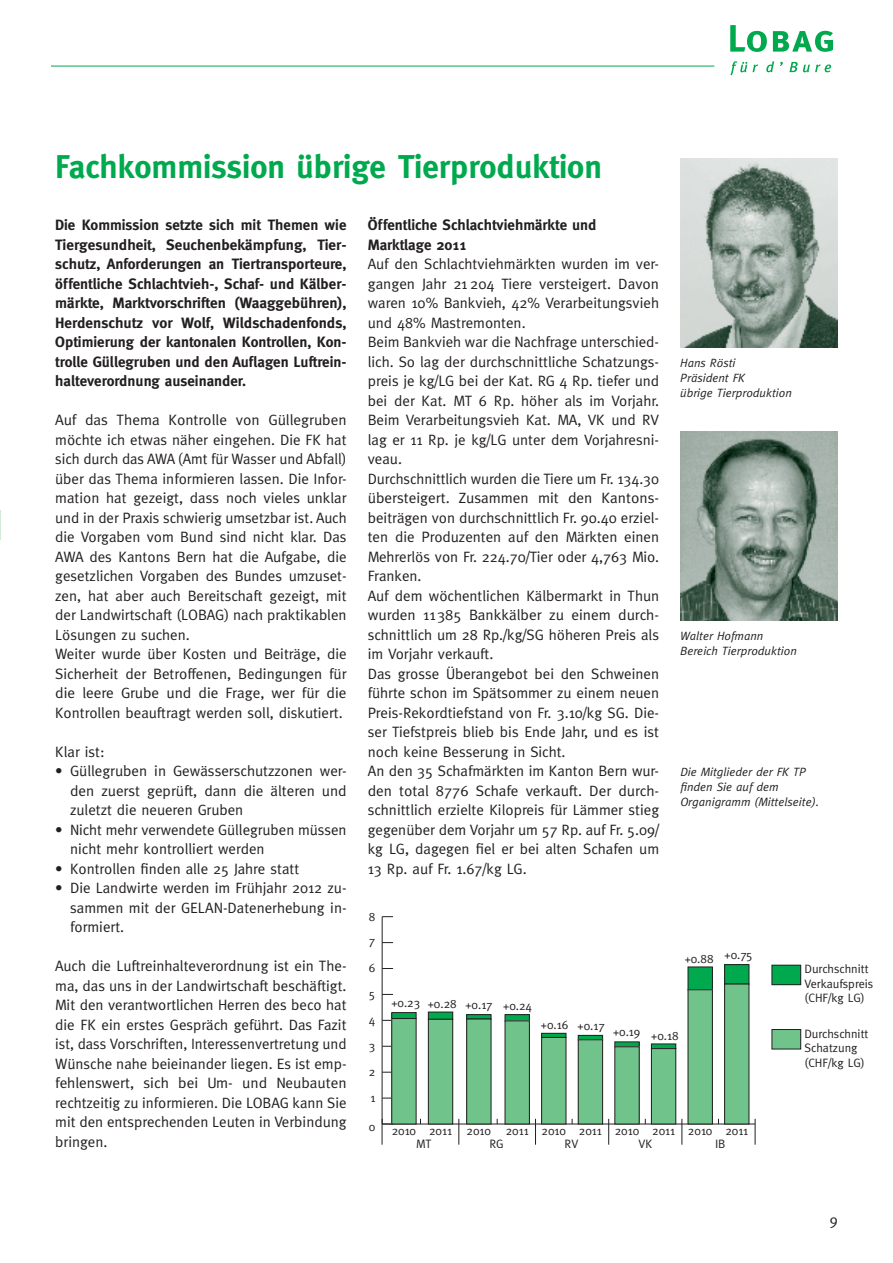
<style>
.page{position:relative;width:893px;height:1263px;background:#fff}
.page>*{position:absolute;margin:0;border:0;box-sizing:border-box;transform-origin:0 0}
.t1{font:700 33px "Meta";color:#00a94e}
.t2{font:15px/19.5px "Meta";color:#231f20}
.t3{font:700 15px/19.5px "Meta";color:#231f20;text-align:justify}
.t4{font:12.15px/14.5px "Meta";color:#231f20}
.t5{font:italic 12px/15px "Meta";color:#231f20}
</style>
<div class="page">
<svg style="left:730px;top:61px;width:28px;height:14px"></svg>
<svg style="left:766px;top:61px;width:8px;height:11px"></svg>
<svg style="left:789px;top:62px;width:42px;height:10px"></svg>
<svg style="left:730px;top:25px;width:37px;height:27px"></svg>
<svg style="left:773px;top:31px;width:60px;height:21px"></svg>
<hr style="left:51px;top:66px;width:663px;height:1px;background:#00a94e">
<img style="left:680px;top:431px;width:158px;height:189px">
<img style="left:680px;top:158px;width:158px;height:189px">
<hr style="left:382px;top:1123px;width:373px;height:1px;background:#231f20">
<svg style="left:458px;top:1119px;width:1px;height:26px"></svg>
<svg style="left:535px;top:1119px;width:1px;height:26px"></svg>
<svg style="left:608px;top:1119px;width:1px;height:26px"></svg>
<svg style="left:681px;top:1119px;width:1px;height:26px"></svg>
<svg style="left:755px;top:1119px;width:1px;height:26px"></svg>
<hr style="left:382px;top:917px;width:1px;height:228px;background:#231f20">
<svg style="left:382px;top:1119px;width:9px;height:5px"></svg>
<div style="left:392px;top:1012px;width:24px;height:6px;background:#00a94e"></div>
<div style="left:391px;top:1012px;width:26px;height:7px;border:1px solid #231f20"></div>
<div style="left:428px;top:1012px;width:25px;height:7px;background:#00a94e"></div>
<hr style="left:467px;top:1015px;width:24px;height:4px;background:#00a94e">
<div style="left:466px;top:1014px;width:25px;height:5px;border:1px solid #231f20"></div>
<div style="left:505px;top:1015px;width:24px;height:6px;background:#00a94e"></div>
<div style="left:505px;top:1014px;width:25px;height:7px;border:1px solid #231f20"></div>
<hr style="left:542px;top:1033px;width:24px;height:4px;background:#00a94e">
<div style="left:541px;top:1033px;width:25px;height:5px;border:1px solid #231f20"></div>
<div style="left:578px;top:1035px;width:25px;height:5px;background:#00a94e"></div>
<div style="left:578px;top:1035px;width:25px;height:5px;border:1px solid #231f20"></div>
<div style="left:615px;top:1042px;width:24px;height:5px;background:#00a94e"></div>
<svg style="left:651px;top:1044px;width:25px;height:4px"></svg>
<div style="left:688px;top:967px;width:24px;height:23px;background:#00a94e"></div>
<div style="left:725px;top:965px;width:24px;height:19px;background:#00a94e"></div>
<div style="left:724px;top:964px;width:25px;height:20px;border:1px solid #231f20"></div>
<div style="left:392px;top:1018px;width:24px;height:106px;background:#6fc38b"></div>
<div style="left:391px;top:1018px;width:26px;height:106px;border:1px solid #231f20"></div>
<div style="left:428px;top:1019px;width:25px;height:105px;background:#6fc38b"></div>
<div style="left:428px;top:1019px;width:25px;height:105px;border:1px solid #231f20"></div>
<div style="left:467px;top:1019px;width:24px;height:105px;background:#6fc38b"></div>
<div style="left:466px;top:1018px;width:25px;height:106px;border:1px solid #231f20"></div>
<div style="left:505px;top:1021px;width:24px;height:103px;background:#6fc38b"></div>
<div style="left:505px;top:1020px;width:25px;height:104px;border:1px solid #231f20"></div>
<div style="left:542px;top:1037px;width:24px;height:87px;background:#6fc38b"></div>
<div style="left:541px;top:1037px;width:25px;height:87px;border:1px solid #231f20"></div>
<div style="left:578px;top:1040px;width:25px;height:84px;background:#6fc38b"></div>
<div style="left:578px;top:1039px;width:25px;height:85px;border:1px solid #231f20"></div>
<div style="left:615px;top:1047px;width:24px;height:77px;background:#6fc38b"></div>
<div style="left:614px;top:1046px;width:26px;height:78px;border:1px solid #231f20"></div>
<div style="left:651px;top:1048px;width:25px;height:76px;background:#6fc38b"></div>
<div style="left:651px;top:1048px;width:25px;height:76px;border:1px solid #231f20"></div>
<div style="left:688px;top:990px;width:24px;height:134px;background:#6fc38b"></div>
<div style="left:688px;top:989px;width:25px;height:135px;border:1px solid #231f20"></div>
<div style="left:725px;top:984px;width:24px;height:140px;background:#6fc38b"></div>
<div style="left:724px;top:984px;width:25px;height:140px;border:1px solid #231f20"></div>
<div style="left:772px;top:965px;width:29px;height:20px;background:#00a94e"></div>
<div style="left:771px;top:965px;width:30px;height:20px;border:1px solid #231f20"></div>
<div style="left:772px;top:1029px;width:29px;height:20px;background:#6fc38b"></div>
<div style="left:771px;top:1029px;width:30px;height:20px;border:1px solid #231f20"></div>
<svg style="left:0;top:510px;width:1px;height:30px"></svg>
<h1 class="t1" style="left:55px;top:147px;width:548px">Fachkommission übrige Tierproduktion</h1>
<p class="t3" style="left:55px;top:215px;width:293px">Die Kommission setzte sich mit Themen wie Tiergesundheit, Seuchenbekämpfung, Tier&shy;schutz, Anforderungen an Tiertransporteure, öffentliche Schlachtvieh-, Schaf- und Kälber&shy;märkte, Marktvorschriften (Waaggebühren), Herdenschutz vor Wolf, Wildschadenfonds, Optimierung der kantonalen Kontrollen, Kon&shy;trolle Güllegruben und den Auflagen Luftrein&shy;halteverordnung auseinander.</p>
<p class="t2" style="left:55px;top:410px;width:293px">Auf das Thema Kontrolle von Güllegruben möchte ich etwas näher eingehen. Die FK hat sich durch das AWA (Amt für Wasser und Abfall) über das Thema informieren lassen. Die Infor&shy;mation hat gezeigt, dass noch vieles unklar und in der Praxis schwierig umsetzbar ist. Auch die Vorgaben vom Bund sind nicht klar. Das AWA des Kantons Bern hat die Aufgabe, die gesetzlichen Vorgaben des Bundes umzuset&shy;zen, hat aber auch Bereitschaft gezeigt, mit der Landwirtschaft (LOBAG) nach praktikablen Lösungen zu suchen.<br>Weiter wurde über Kosten und Beiträge, die Sicherheit der Betroffenen, Bedingungen für die leere Grube und die Frage, wer für die Kontrollen beauftragt werden soll, diskutiert.</p>
<p class="t2" style="left:55px;top:741px;width:51px">Klar ist:</p>
<p class="t2" style="left:70px;top:761px;width:278px;text-align:justify;text-indent:-15px">• Güllegruben in Gewässerschutzzonen wer&shy;den zuerst geprüft, dann die älteren und zuletzt die neueren Gruben</p>
<p class="t2" style="left:70px;top:819px;width:278px;text-indent:-15px">• Nicht mehr verwendete Güllegruben müssen nicht mehr kontrolliert werden</p>
<p class="t2" style="left:55px;top:858px;width:245px">• Kontrollen finden alle 25 Jahre statt</p>
<p class="t2" style="left:70px;top:878px;width:278px;text-align:justify;text-indent:-15px">• Die Landwirte werden im Frühjahr 2012 zu&shy;sammen mit der GELAN-Datenerhebung in&shy;formiert.</p>
<p class="t2" style="left:55px;top:956px;width:293px;text-align:justify">Auch die Luftreinhalteverordnung ist ein The&shy;ma, das uns in der Landwirtschaft beschäftigt.<br>Mit den verantwortlichen Herren des beco hat die FK ein erstes Gespräch geführt. Das Fazit ist, dass Vorschriften, Interessenvertretung und Wünsche nahe beieinander liegen. Es ist emp&shy;fehlenswert, sich bei Um- und Neubauten rechtzeitig zu informieren. Die LOBAG kann Sie mit den entsprechenden Leuten in Verbindung bringen.</p>
<p class="t3" style="left:368px;top:215px;width:230px">Öffentliche Schlachtviehmärkte und<br>Marktlage 2011</p>
<p class="t2" style="left:368px;top:254px;width:293px">Auf den Schlachtviehmärkten wurden im ver&shy;gangen Jahr 21 204 Tiere versteigert. Davon waren 10% Bankvieh, 42% Verarbeitungsvieh und 48% Mastremonten.<br>Beim Bankvieh war die Nachfrage unterschied&shy;lich. So lag der durchschnittliche Schatzungs&shy;preis je kg/LG bei der Kat. RG 4 Rp. tiefer und bei der Kat. MT 6 Rp. höher als im Vorjahr.<br>Beim Verarbeitungsvieh Kat. MA, VK und RV lag er 11 Rp. je kg/LG unter dem Vorjahresni&shy;veau.<br>Durchschnittlich wurden die Tiere um Fr. 134.30 übersteigert. Zusammen mit den Kantons&shy;beiträgen von durchschnittlich Fr. 90.40 erziel&shy;ten die Produzenten auf den Märkten einen Mehrerlös von Fr. 224.70/Tier oder 4,763 Mio.<br>Franken.<br>Auf dem wöchentlichen Kälbermarkt in Thun wurden 11385 Bankkälber zu einem durch&shy;schnittlich um 28 Rp./kg/SG höheren Preis als im Vorjahr verkauft.<br>Das grosse Überangebot bei den Schweinen führte schon im Spätsommer zu einem neuen Preis-Rekordtiefstand von Fr. 3.10/kg SG. Die&shy;ser Tiefstpreis blieb bis Ende Jahr, und es ist noch keine Besserung in Sicht.<br>An den 35 Schafmärkten im Kanton Bern wur&shy;den total 8776 Schafe verkauft. Der durch&shy;schnittlich erzielte Kilopreis für Lämmer stieg gegenüber dem Vorjahr um 57 Rp. auf Fr. 5.09/ kg LG, dagegen fiel er bei alten Schafen um 13 Rp. auf Fr. 1.67/kg LG.</p>
<p class="t4" style="left:369px;top:909px;width:8px">8</p>
<p class="t4" style="left:369px;top:933px;width:8px">7</p>
<p class="t5" style="left:680px;top:355px;width:113px">Hans Rösti<br>Präsident FK<br>übrige Tierproduktion</p>
<p class="t5" style="left:680px;top:628px;width:118px">Walter Hofmann<br>Bereich Tierproduktion</p>
<p class="t5" style="left:680px;top:764px;width:140px">Die Mitglieder der FK TP finden Sie auf dem<br>Organigramm (Mittelseite).</p>
<p class="t4" style="left:369px;top:961px;width:8px">6</p>
<p class="t4" style="left:369px;top:987px;width:8px">5</p>
<p class="t4" style="left:369px;top:1012px;width:8px">4</p>
<p class="t4" style="left:369px;top:1038px;width:8px">3</p>
<p class="t4" style="left:369px;top:1064px;width:8px">2</p>
<p class="t4" style="left:370px;top:1090px;width:6px">1</p>
<p class="t4" style="left:369px;top:1120px;width:8px">0</p>
<p class="t4" style="left:685px;top:949px;width:70px">+0.88 +0.75</p>
<p class="t4" style="left:391px;top:997px;width:142px">+0.23 +0.28 +0.17 +0.24</p>
<p class="t4" style="left:541px;top:1018px;width:65px">+0.16 +0.17</p>
<p class="t4" style="left:613px;top:1026px;width:67px">+0.19 +0.18</p>
<p class="t4" style="left:392px;top:1123px;width:358px">2010 2011 2010 2011 2010 2011 2010 2011 2010 2011</p>
<p class="t4" style="left:416px;top:1136px;width:17px">MT</p>
<p class="t4" style="left:490px;top:1137px;width:15px">RG</p>
<p class="t4" style="left:565px;top:1136px;width:15px">RV</p>
<p class="t4" style="left:639px;top:1136px;width:15px">VK</p>
<p class="t4" style="left:715px;top:1136px;width:12px">JB</p>
<p class="t4" style="left:805px;top:961px;width:70px">Durchschnitt<br>Verkaufspreis (CHF/kg LG)</p>
<p class="t4" style="left:804px;top:1026px;width:66px">Durchschnitt<br>Schatzung (CHF/kg LG)</p>
<p class="t2" style="left:830px;top:1209px;width:10px">9</p>
</div>
